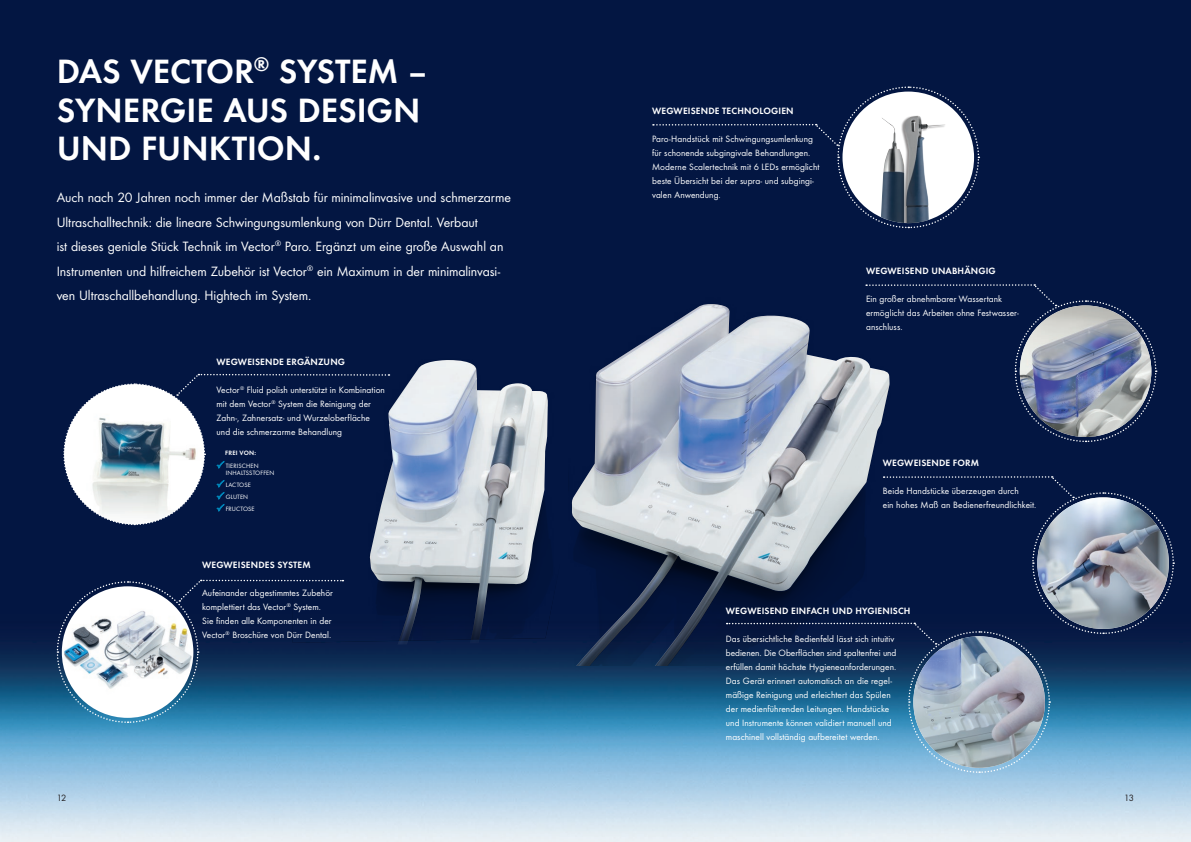
<style>
.page{position:relative;width:1191px;height:842px;background:#fff}
.page>*{position:absolute;margin:0;border:0;box-sizing:border-box;transform-origin:0 0}
.t1{font:35px/38.5px "Futura Dem";color:#fff}
.t2{font:14px/24.5px "Futura Boo";letter-spacing:-.005em;color:#fff}
.t3{font:9.5px/14px "Futura Boo";letter-spacing:.005em;color:#fff}
.t4{font:9.5px "Futura Dem";letter-spacing:.015em;color:#fff}
.t5{font:9.5px "Futura Boo";color:#231f20}
.t6{font:6.5px/7px "Futura Boo";letter-spacing:.02em;color:#fff}
.t7{font:6.5px "Futura Dem";letter-spacing:.025em;color:#fff}
.s1{color:#0083b6}
</style>
<div class="page">
<img style="left:0;top:0;width:1191px;height:842px">
<div style="left:568px;top:252px;width:370px;height:413px;background:#031642"></div>
<img style="left:571px;top:304px;width:318px;height:361px">
<div style="left:293px;top:338px;width:276px;height:305px;background:#031642"></div>
<img style="left:369px;top:360px;width:200px;height:286px">
<svg style="left:63px;top:373px;width:326px;height:153px"></svg>
<svg style="left:56px;top:579px;width:287px;height:145px"></svg>
<svg style="left:866px;top:284px;width:291px;height:159px;background:#364669"></svg>
<div style="left:653px;top:86px;width:327px;height:143px;background:#031642"></div>
<div style="left:842px;top:92px;width:132px;height:131px;background:#fff;border-radius:50%"></div>
<img style="left:881px;top:116px;width:65px;height:107px">
<svg style="left:726px;top:476px;width:448px;height:298px;background:#476585"></svg>
<h1 class="t1" style="left:57px;top:49px;width:372px">DAS VECTOR<sup>®</sup> SYSTEM –<br>SYNERGIE AUS DESIGN<br>UND FUNKTION.</h1>
<p class="t2" style="left:57px;top:184px;width:456px">Auch nach 20 Jahren noch immer der Maßstab für minimalinvasive und schmerzarme Ultraschalltechnik: die lineare Schwingungsumlenkung von Dürr Dental. Verbaut<br>ist dieses geniale Stück Technik im Vector<sup>®</sup> Paro. Ergänzt um eine große Auswahl an Instrumenten und hilfreichem Zubehör ist Vector<sup>®</sup> ein Maximum in der minimalinvasi‑ ven Ultraschallbehandlung. Hightech im System.</p>
<p class="t4" style="left:216px;top:355px;width:130px">WEGWEISENDE ERGÄNZUNG</p>
<p class="t3" style="left:216px;top:383px;width:170px">Vector<sup>®</sup> Fluid polish unterstützt in Kombination mit dem Vector<sup>®</sup> System die Reinigung der Zahn-, Zahnersatz- und Wurzeloberfläche und die schmerzarme Behandlung</p>
<p class="t7" style="left:225px;top:448px;width:32px">FREI VON:</p>
<p class="t6" style="left:226px;top:462px;width:50px;text-indent:-9px"><span class="s1">✓</span> TIERISCHEN<br>INHALTSSTOFFEN</p>
<p class="t6" style="left:216px;top:481px;width:36px"><span class="s1">✓</span> LACTOSE</p>
<p class="t6" style="left:216px;top:493px;width:33px"><span class="s1">✓</span> GLUTEN</p>
<p class="t6" style="left:216px;top:505px;width:40px"><span class="s1">✓</span> FRUCTOSE</p>
<p class="t4" style="left:202px;top:558px;width:110px">WEGWEISENDES SYSTEM</p>
<p class="t3" style="left:202px;top:586px;width:132px">Aufeinander abgestimmtes Zubehör komplettiert das Vector<sup>®</sup> System.<br>Sie finden alle Komponenten in der Vector<sup>®</sup> Broschüre von Dürr Dental.</p>
<p class="t4" style="left:652px;top:103px;width:143px">WEGWEISENDE TECHNOLOGIEN</p>
<p class="t3" style="left:652px;top:131px;width:169px">Paro-Handstück mit Schwingungsumlenkung für schonende subgingivale Behandlungen.<br>Moderne Scalertechnik mit 6 LEDs ermöglicht beste Übersicht bei der supra- und subgingi‑ valen Anwendung.</p>
<p class="t4" style="left:866px;top:264px;width:131px">WEGWEISEND UNABHÄNGIG</p>
<p class="t3" style="left:866px;top:292px;width:154px">Ein großer abnehmbarer Wassertank ermöglicht das Arbeiten ohne Festwasser‑ anschluss.</p>
<p class="t4" style="left:883px;top:456px;width:98px">WEGWEISENDE FORM</p>
<p class="t3" style="left:883px;top:484px;width:155px">Beide Handstücke überzeugen durch<br>ein hohes Maß an Bedienerfreundlichkeit.</p>
<p class="t4" style="left:726px;top:603px;width:186px">WEGWEISEND EINFACH UND HYGIENISCH</p>
<p class="t3" style="left:726px;top:631px;width:172px">Das übersichtliche Bedienfeld lässt sich intuitiv bedienen. Die Oberflächen sind spaltenfrei und erfüllen damit höchste Hygieneanforderungen.<br>Das Gerät erinnert automatisch an die regel&shy;mäßige Reinigung und erleichtert das Spülen der medienführenden Leitungen. Handstücke und Instrumente können validiert manuell und maschinell vollständig aufbereitet werden.</p>
<p class="t5" style="left:57px;top:791px;width:11px">12</p>
<p class="t5" style="left:1124px;top:791px;width:11px">13</p>
</div>
